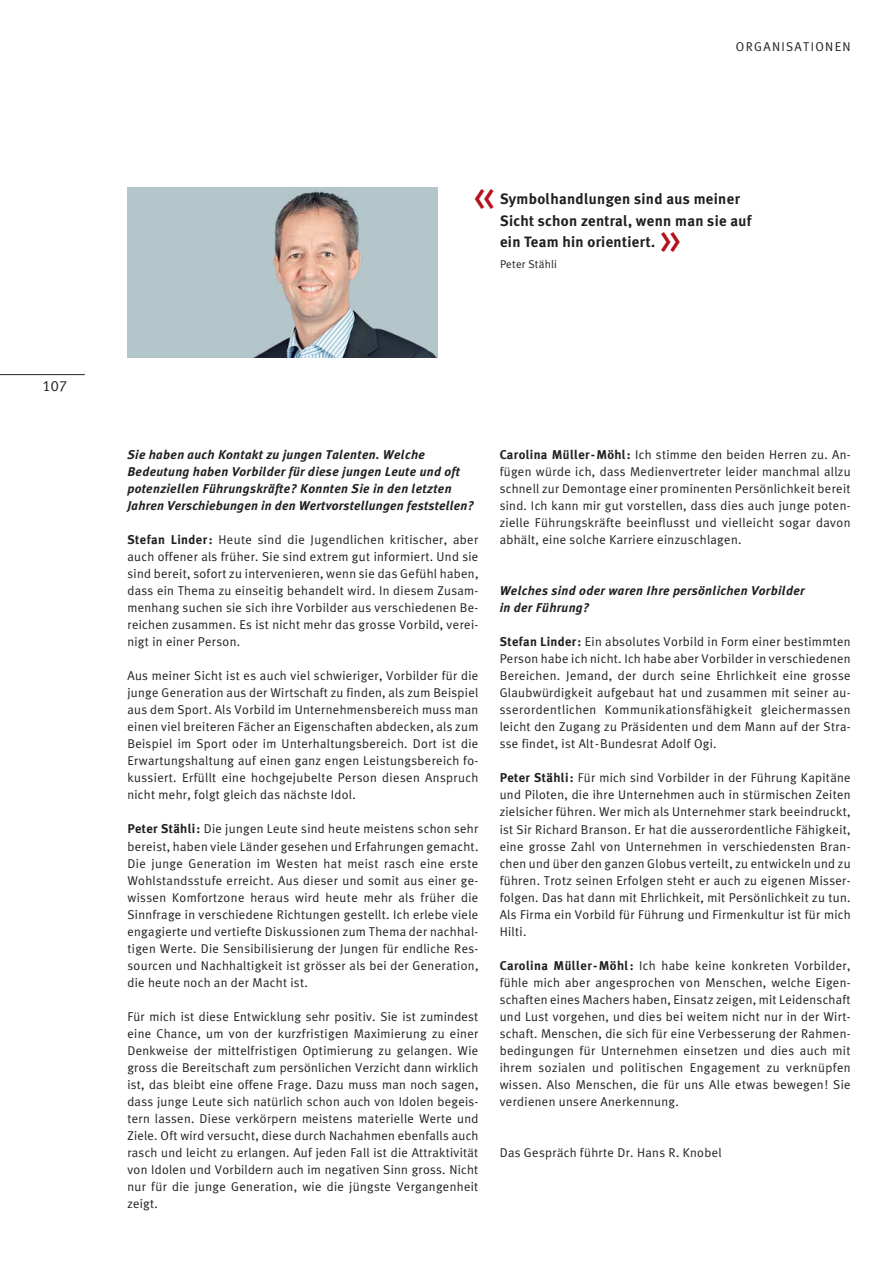
<style>
.page{position:relative;width:893px;height:1263px;background:#fff}
.page>*{position:absolute;margin:0;border:0;box-sizing:border-box;transform-origin:0 0}
.t1{font:45px "Meta Plus";color:#b5111a}
.t2{font:700 15px/21.3px "Meta Plus";letter-spacing:.02em;color:#231f20}
.t3{font:15px "Meta Plus Normal Caps";color:#231f20}
.t4{font:12.75px/17px "Meta Plus Normal";letter-spacing:.025em;color:#231f20;text-align:justify}
.t5{font:italic 700 12.75px/17px "Meta Plus";letter-spacing:.025em;color:#231f20}
.t6{font:12.75px "Meta Plus Normal";letter-spacing:.1em;color:#231f20}
.t7{font:11.25px "Meta Plus Normal";letter-spacing:.02em;color:#231f20}
.s1{font-family:"Meta Plus";font-weight:700}
</style>
<div class="page">
<hr style="left:0;top:374px;width:85px;height:1px;background:#231f20">
<img style="left:127px;top:187px;width:310px;height:170px">
<p class="t3" style="left:42px;top:377px;width:26px">107</p>
<p class="t6" style="left:736px;top:42px;width:116px">ORGANISATIONEN</p>
<h1 class="t1" style="left:472px;top:176px;width:24px">«</h1>
<p class="t2" style="left:500px;top:189px;width:253px">Symbolhandlungen sind aus meiner<br>Sicht schon zentral, wenn man sie auf ein Team hin orientiert.</p>
<h1 class="t1" style="left:658px;top:219px;width:24px">»</h1>
<p class="t7" style="left:500px;top:260px;width:58px">Peter Stähli</p>
<p class="t5" style="left:127px;top:447px;width:348px">Sie haben auch Kontakt zu jungen Talenten. Welche Bedeutung haben Vorbilder für diese jungen Leute und oft potenziellen Führungskräfte? Konnten Sie in den letzten Jahren Verschiebungen in den Wertvorstellungen feststellen?</p>
<p class="t4" style="left:127px;top:532px;width:352px"><span class="s1">Stefan Linder :</span> Heute sind die Jugendlichen kritischer, aber auch offener als früher. Sie sind extrem gut informiert. Und sie sind bereit, sofort zu intervenieren, wenn sie das Gefühl haben, dass ein Thema zu einseitig behandelt wird. In diesem Zusam&shy;menhang suchen sie sich ihre Vorbilder aus verschiedenen Be&shy;reichen zusammen. Es ist nicht mehr das grosse Vorbild, verei&shy;nigt in einer Person.</p>
<p class="t4" style="left:127px;top:668px;width:352px">Aus meiner Sicht ist es auch viel schwieriger, Vorbilder für die junge Generation aus der Wirtschaft zu finden, als zum Beispiel aus dem Sport. Als Vorbild im Unternehmensbereich muss man einen viel breiteren Fächer an Eigenschaften abdecken, als zum Beispiel im Sport oder im Unterhaltungsbereich. Dort ist die Erwartungshaltung auf einen ganz engen Leistungsbereich fo&shy;kussiert. Erfüllt eine hochgejubelte Person diesen Anspruch nicht mehr, folgt gleich das nächste Idol.</p>
<p class="t4" style="left:127px;top:822px;width:352px"><span class="s1">Peter Stähli :</span> Die jungen Leute sind heute meistens schon sehr bereist, haben viele Länder gesehen und Erfahrungen gemacht.<br>Die junge Generation im Westen hat meist rasch eine erste Wohlstandsstufe erreicht. Aus dieser und somit aus einer ge&shy;wissen Komfortzone heraus wird heute mehr als früher die Sinnfrage in verschiedene Richtungen gestellt. Ich erlebe viele engagierte und vertiefte Diskussionen zum Thema der nachhal&shy;tigen Werte. Die Sensibilisierung der Jungen für endliche Res&shy;sourcen und Nachhaltigkeit ist grösser als bei der Generation, die heute noch an der Macht ist.</p>
<p class="t4" style="left:127px;top:1009px;width:352px">Für mich ist diese Entwicklung sehr positiv. Sie ist zumindest eine Chance, um von der kurzfristigen Maximierung zu einer Denkweise der mittelfristigen Optimierung zu gelangen. Wie gross die Bereitschaft zum persönlichen Verzicht dann wirklich ist, das bleibt eine offene Frage. Dazu muss man noch sagen, dass junge Leute sich natürlich schon auch von Idolen begeis&shy;tern lassen. Diese verkörpern meistens materielle Werte und Ziele. Oft wird versucht, diese durch Nachahmen ebenfalls auch rasch und leicht zu erlangen. Auf jeden Fall ist die Attraktivität von Idolen und Vorbildern auch im negativen Sinn gross. Nicht nur für die junge Generation, wie die jüngste Vergangenheit zeigt.</p>
<p class="t4" style="left:499px;top:447px;width:352px"><span class="s1">Carolina Müller - Möhl :</span> Ich stimme den beiden Herren zu. An&shy;fügen würde ich, dass Medienvertreter leider manchmal allzu schnell zur Demontage einer prominenten Persönlichkeit bereit sind. Ich kann mir gut vorstellen, dass dies auch junge poten&shy;zielle Führungskräfte beeinflusst und vielleicht sogar davon abhält, eine solche Karriere einzuschlagen.</p>
<p class="t5" style="left:499px;top:584px;width:306px">Welches sind oder waren Ihre persönlichen Vorbilder in der Führung?</p>
<p class="t4" style="left:499px;top:634px;width:352px"><span class="s1">Stefan Linder :</span> Ein absolutes Vorbild in Form einer bestimmten Person habe ich nicht. Ich habe aber Vorbilder in verschiedenen Bereichen. Jemand, der durch seine Ehrlichkeit eine grosse Glaubwürdigkeit aufgebaut hat und zusammen mit seiner au&shy;sserordentlichen Kommunikationsfähigkeit gleichermassen leicht den Zugang zu Präsidenten und dem Mann auf der Stra&shy;sse findet, ist Alt-Bundesrat Adolf Ogi.</p>
<p class="t4" style="left:499px;top:771px;width:352px"><span class="s1">Peter Stähli :</span> Für mich sind Vorbilder in der Führung Kapitäne und Piloten, die ihre Unternehmen auch in stürmischen Zeiten zielsicher führen. Wer mich als Unternehmer stark beeindruckt, ist Sir Richard Branson. Er hat die ausserordentliche Fähigkeit, eine grosse Zahl von Unternehmen in verschiedensten Bran&shy;chen und über den ganzen Globus verteilt, zu entwickeln und zu führen. Trotz seinen Erfolgen steht er auch zu eigenen Misser&shy;folgen. Das hat dann mit Ehrlichkeit, mit Persönlichkeit zu tun.<br>Als Firma ein Vorbild für Führung und Firmenkultur ist für mich Hilti.</p>
<p class="t4" style="left:499px;top:958px;width:352px"><span class="s1">Carolina Müller - Möhl :</span> Ich habe keine konkreten Vorbilder, fühle mich aber angesprochen von Menschen, welche Eigen&shy;schaften eines Machers haben, Einsatz zeigen, mit Leidenschaft und Lust vorgehen, und dies bei weitem nicht nur in der Wirt&shy;schaft. Menschen, die sich für eine Verbesserung der Rahmen&shy;bedingungen für Unternehmen einsetzen und dies auch mit ihrem sozialen und politischen Engagement zu verknüpfen wissen. Also Menschen, die für uns Alle etwas bewegen! Sie verdienen unsere Anerkennung.</p>
<p class="t4" style="left:499px;top:1145px;width:223px">Das Gespräch führte Dr. Hans R. Knobel</p>
</div>
